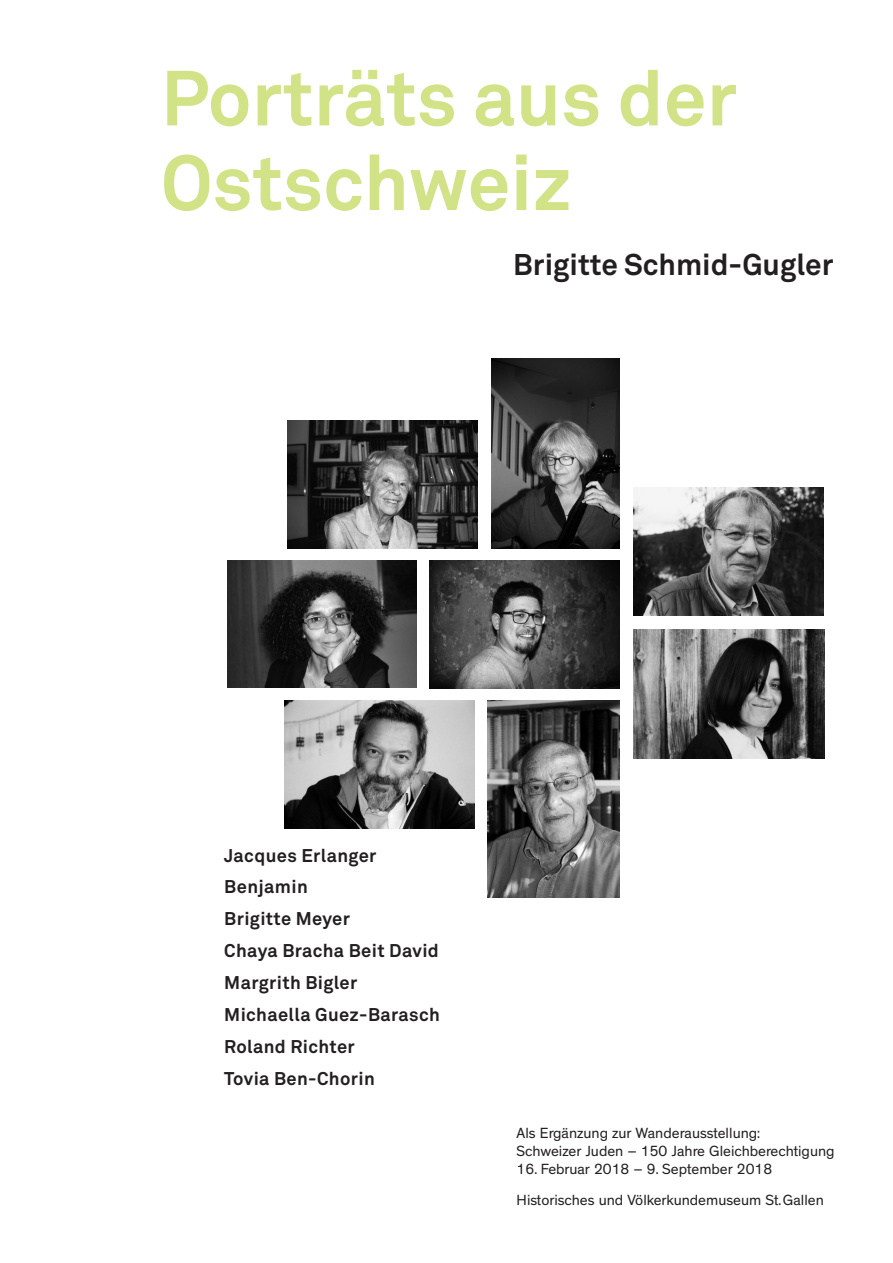
<style>
.page{position:relative;width:893px;height:1263px;background:#fff}
.page>*{position:absolute;margin:0;border:0;box-sizing:border-box;transform-origin:0 0}
.t1{font:700 76.95px/84.6px "Akkurat";color:#d2e287}
.t2{font:700 29.7px "Akkurat";color:#231f20}
.t3{font:700 18.3px/31.8px "Akkurat";letter-spacing:.02em;color:#231f20}
.t4{font:15px/18px "Theinhardt";color:#231f20}
</style>
<div class="page">
<svg style="left:227px;top:358px;width:598px;height:540px"></svg>
<h1 class="t1" style="left:161px;top:55px;width:578px">Porträts aus der<br>Ostschweiz</h1>
<h2 class="t2" style="left:513px;top:246px;width:322px">Brigitte Schmid-Gugler</h2>
<p class="t3" style="left:224px;top:839px;width:217px">Jacques Erlanger<br>Benjamin<br>Brigitte Meyer<br>Chaya Bracha Beit David<br>Margrith Bigler<br>Michaella Guez-Barasch<br>Roland Richter<br>Tovia Ben-Chorin</p>
<p class="t4" style="left:517px;top:1124px;width:319px">Als Ergänzung zur Wanderausstellung:<br>Schweizer Juden – 150 Jahre Gleichberechtigung</p>
<p class="t4" style="left:517px;top:1153px;width:309px;line-height:31.5px">16. Februar 2018 – 9. September 2018<br>Historisches und Völkerkundemuseum St.Gallen</p>
</div>
